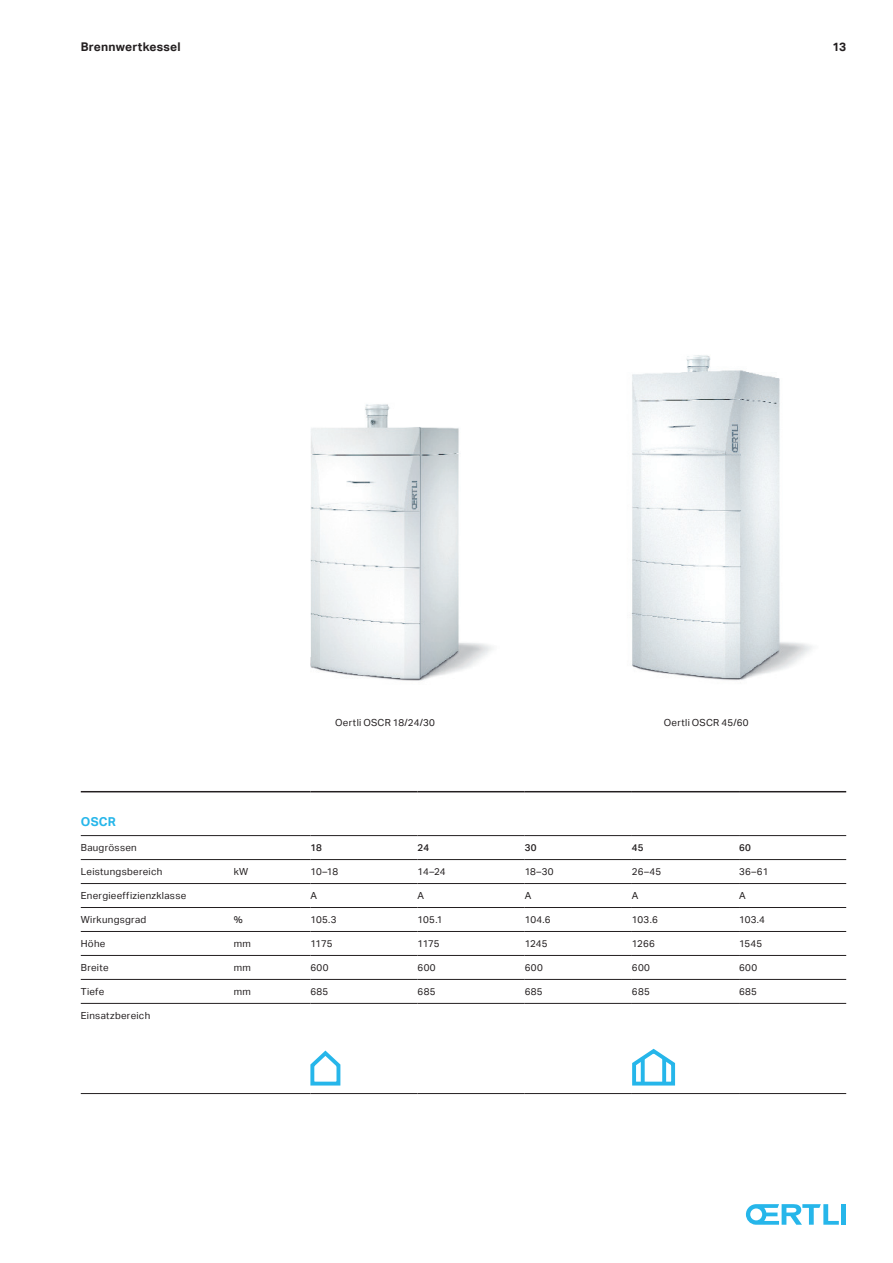
<style>
.page{position:relative;width:893px;height:1263px;background:#fff}
.page>*{position:absolute;margin:0;border:0;box-sizing:border-box;transform-origin:0 0}
.t1{font:700 12.3px "Aktiv Grotesk";color:#26b6ea}
.t2{font:700 12px "Aktiv Grotesk";letter-spacing:.02em;color:#231f20}
.t3{font:9.75px "Aktiv Grotesk";letter-spacing:.03em;color:#231f20}
.t4{font:500 9.75px "Aktiv Grotesk";letter-spacing:.025em;color:#231f20}
</style>
<div class="page">
<hr style="left:81px;top:835px;width:229px;height:1px;background:#231f20">
<hr style="left:310px;top:835px;width:108px;height:1px;background:#231f20">
<hr style="left:418px;top:835px;width:107px;height:1px;background:#231f20">
<hr style="left:525px;top:835px;width:107px;height:1px;background:#231f20">
<hr style="left:632px;top:835px;width:107px;height:1px;background:#231f20">
<hr style="left:739px;top:835px;width:107px;height:1px;background:#231f20">
<hr style="left:81px;top:859px;width:229px;height:1px;background:#231f20">
<hr style="left:310px;top:859px;width:108px;height:1px;background:#231f20">
<hr style="left:418px;top:859px;width:107px;height:1px;background:#231f20">
<hr style="left:525px;top:859px;width:107px;height:1px;background:#231f20">
<hr style="left:632px;top:859px;width:107px;height:1px;background:#231f20">
<hr style="left:739px;top:859px;width:107px;height:1px;background:#231f20">
<hr style="left:81px;top:883px;width:229px;height:1px;background:#231f20">
<hr style="left:310px;top:883px;width:108px;height:1px;background:#231f20">
<hr style="left:418px;top:883px;width:107px;height:1px;background:#231f20">
<hr style="left:525px;top:883px;width:107px;height:1px;background:#231f20">
<hr style="left:632px;top:883px;width:107px;height:1px;background:#231f20">
<hr style="left:739px;top:883px;width:107px;height:1px;background:#231f20">
<hr style="left:81px;top:907px;width:229px;height:1px;background:#231f20">
<hr style="left:310px;top:907px;width:108px;height:1px;background:#231f20">
<hr style="left:418px;top:907px;width:107px;height:1px;background:#231f20">
<hr style="left:525px;top:907px;width:107px;height:1px;background:#231f20">
<hr style="left:632px;top:907px;width:107px;height:1px;background:#231f20">
<hr style="left:739px;top:907px;width:107px;height:1px;background:#231f20">
<hr style="left:81px;top:931px;width:229px;height:1px;background:#231f20">
<hr style="left:310px;top:931px;width:108px;height:1px;background:#231f20">
<hr style="left:418px;top:931px;width:107px;height:1px;background:#231f20">
<hr style="left:525px;top:931px;width:107px;height:1px;background:#231f20">
<hr style="left:632px;top:931px;width:107px;height:1px;background:#231f20">
<hr style="left:739px;top:931px;width:107px;height:1px;background:#231f20">
<hr style="left:81px;top:955px;width:229px;height:1px;background:#231f20">
<hr style="left:310px;top:955px;width:108px;height:1px;background:#231f20">
<hr style="left:418px;top:955px;width:107px;height:1px;background:#231f20">
<hr style="left:525px;top:955px;width:107px;height:1px;background:#231f20">
<hr style="left:632px;top:955px;width:107px;height:1px;background:#231f20">
<hr style="left:739px;top:955px;width:107px;height:1px;background:#231f20">
<hr style="left:81px;top:979px;width:229px;height:1px;background:#231f20">
<hr style="left:310px;top:979px;width:108px;height:1px;background:#231f20">
<hr style="left:418px;top:979px;width:107px;height:1px;background:#231f20">
<hr style="left:525px;top:979px;width:107px;height:1px;background:#231f20">
<hr style="left:632px;top:979px;width:107px;height:1px;background:#231f20">
<hr style="left:739px;top:979px;width:107px;height:1px;background:#231f20">
<hr style="left:81px;top:1003px;width:229px;height:1px;background:#231f20">
<hr style="left:310px;top:1003px;width:108px;height:1px;background:#231f20">
<hr style="left:418px;top:1003px;width:107px;height:1px;background:#231f20">
<hr style="left:525px;top:1003px;width:107px;height:1px;background:#231f20">
<hr style="left:632px;top:1003px;width:107px;height:1px;background:#231f20">
<hr style="left:739px;top:1003px;width:107px;height:1px;background:#231f20">
<hr style="left:81px;top:1093px;width:229px;height:1px;background:#231f20">
<hr style="left:310px;top:1093px;width:108px;height:1px;background:#231f20">
<hr style="left:418px;top:1093px;width:107px;height:1px;background:#231f20">
<hr style="left:525px;top:1093px;width:107px;height:1px;background:#231f20">
<hr style="left:632px;top:1093px;width:107px;height:1px;background:#231f20">
<hr style="left:739px;top:1093px;width:107px;height:1px;background:#231f20">
<hr style="left:81px;top:791px;width:229px;height:1px;background:#231f20">
<hr style="left:310px;top:791px;width:108px;height:1px;background:#231f20">
<hr style="left:418px;top:791px;width:107px;height:1px;background:#231f20">
<hr style="left:525px;top:791px;width:107px;height:1px;background:#231f20">
<hr style="left:632px;top:791px;width:107px;height:1px;background:#231f20">
<hr style="left:739px;top:791px;width:107px;height:1px;background:#231f20">
<svg style="left:310px;top:1050px;width:31px;height:35px"></svg>
<svg style="left:632px;top:1048px;width:44px;height:37px"></svg>
<svg style="left:641px;top:1058px;width:4px;height:25px"></svg>
<svg style="left:662px;top:1058px;width:4px;height:25px"></svg>
<div style="left:841px;top:1204px;width:5px;height:21px;background:#26b6ea"></div>
<svg style="left:746px;top:1204px;width:93px;height:21px"></svg>
<img style="left:310px;top:404px;width:182px;height:277px">
<img style="left:631px;top:355px;width:181px;height:326px">
<p class="t2" style="left:81px;top:40px;width:101px">Brennwertkessel</p>
<p class="t2" style="left:832px;top:40px;width:15px">13</p>
<p class="t3" style="left:335px;top:716px;width:101px">Oertli OSCR 18/24/30</p>
<p class="t3" style="left:664px;top:716px;width:86px">Oertli OSCR 45/60</p>
<p class="t1" style="left:81px;top:814px;width:37px">OSCR</p>
<p class="t3" style="left:81px;top:842px;width:57px">Baugrössen</p>
<p class="t4" style="left:310px;top:842px;width:13px">18</p>
<p class="t4" style="left:418px;top:842px;width:13px">24</p>
<p class="t4" style="left:525px;top:842px;width:13px">30</p>
<p class="t4" style="left:632px;top:842px;width:13px">45</p>
<p class="t4" style="left:739px;top:842px;width:13px">60</p>
<p class="t3" style="left:81px;top:866px;width:83px">Leistungsbereich</p>
<p class="t3" style="left:234px;top:866px;width:16px">kW</p>
<p class="t3" style="left:310px;top:866px;width:29px">10–18</p>
<p class="t3" style="left:418px;top:866px;width:30px">14–24</p>
<p class="t3" style="left:525px;top:866px;width:30px">18–30</p>
<p class="t3" style="left:632px;top:866px;width:31px">26–45</p>
<p class="t3" style="left:739px;top:866px;width:31px">36–61</p>
<p class="t3" style="left:81px;top:890px;width:107px">Energieeffizienzklasse</p>
<p class="t3" style="left:310px;top:890px;width:8px">A</p>
<p class="t3" style="left:418px;top:890px;width:8px">A</p>
<p class="t3" style="left:525px;top:890px;width:8px">A</p>
<p class="t3" style="left:632px;top:890px;width:8px">A</p>
<p class="t3" style="left:739px;top:890px;width:8px">A</p>
<p class="t3" style="left:81px;top:914px;width:67px">Wirkungsgrad</p>
<p class="t3" style="left:234px;top:914px;width:10px">%</p>
<p class="t3" style="left:310px;top:914px;width:28px">105.3</p>
<p class="t3" style="left:418px;top:914px;width:27px">105.1</p>
<p class="t3" style="left:525px;top:914px;width:27px">104.6</p>
<p class="t3" style="left:632px;top:914px;width:27px">103.6</p>
<p class="t3" style="left:739px;top:914px;width:27px">103.4</p>
<p class="t3" style="left:81px;top:938px;width:26px">Höhe</p>
<p class="t3" style="left:234px;top:938px;width:19px">mm</p>
<p class="t3" style="left:310px;top:938px;width:24px">1175</p>
<p class="t3" style="left:418px;top:938px;width:24px">1175</p>
<p class="t3" style="left:525px;top:938px;width:24px">1245</p>
<p class="t3" style="left:632px;top:938px;width:25px">1266</p>
<p class="t3" style="left:739px;top:938px;width:25px">1545</p>
<p class="t3" style="left:81px;top:962px;width:29px">Breite</p>
<p class="t3" style="left:234px;top:962px;width:19px">mm</p>
<p class="t3" style="left:310px;top:962px;width:20px">600</p>
<p class="t3" style="left:418px;top:962px;width:20px">600</p>
<p class="t3" style="left:525px;top:962px;width:20px">600</p>
<p class="t3" style="left:632px;top:962px;width:20px">600</p>
<p class="t3" style="left:739px;top:962px;width:20px">600</p>
<p class="t3" style="left:81px;top:986px;width:25px">Tiefe</p>
<p class="t3" style="left:234px;top:986px;width:19px">mm</p>
<p class="t3" style="left:310px;top:986px;width:19px">685</p>
<p class="t3" style="left:418px;top:986px;width:19px">685</p>
<p class="t3" style="left:525px;top:986px;width:19px">685</p>
<p class="t3" style="left:632px;top:986px;width:19px">685</p>
<p class="t3" style="left:739px;top:986px;width:19px">685</p>
<p class="t3" style="left:81px;top:1010px;width:71px">Einsatzbereich</p>
</div>
